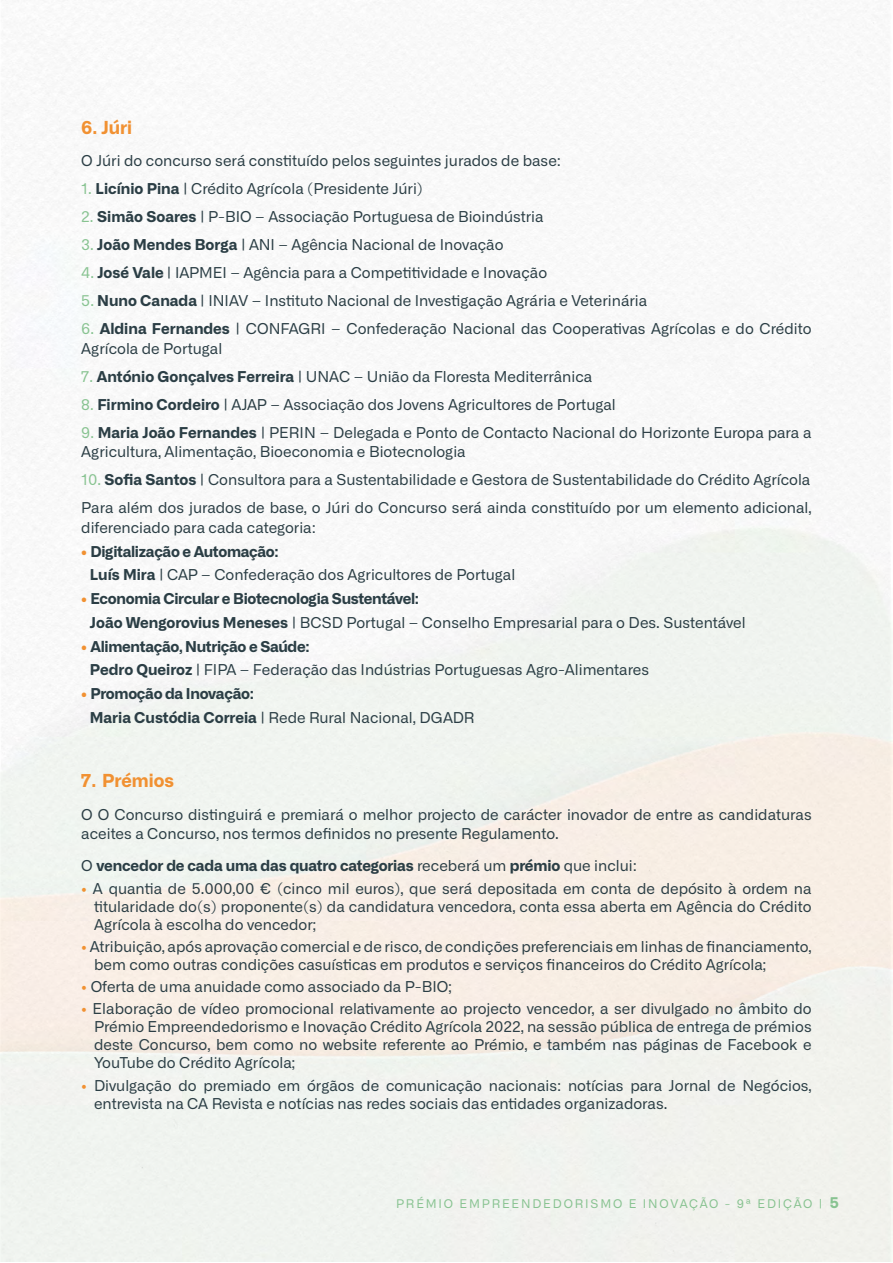
<style>
.page{position:relative;width:893px;height:1263px;background:#fff}
.page>*{position:absolute;margin:0;border:0;box-sizing:border-box;transform-origin:0 0}
.t1{font:700 18px "Alliance No.1";color:#f19132}
.t2{font:15px/18px "Alliance No.1";color:#2b3e45}
.t3{font:700 15px/23.7px "Alliance No.1";letter-spacing:-.02em;color:#2b3e45}
.t4{font:12px "Alliance No.1";letter-spacing:.15em;color:#88c391}
.s1{color:#88c391}
.s2{font-weight:700}
.s3{font-weight:700;color:#f19132}
.s4{color:#f19132}
.s5{font-weight:400}
.s6{font-weight:700;font-size:15px}
</style>
<div class="page">
<p class="t1" style="left:81px;top:116px;width:52px">6. Júri</p>
<p class="t2" style="left:81px;top:152px;width:481px">O Júri do concurso será constituído pelos seguintes jurados de base:</p>
<p class="t2" style="left:81px;top:180px;width:343px"><span class="s1">1.</span> <span class="s2">Licínio Pina</span> | Crédito Agrícola (Presidente Júri)</p>
<p class="t2" style="left:81px;top:208px;width:464px"><span class="s1">2.</span> <span class="s2">Simão Soares</span> | P-BIO – Associação Portuguesa de Bioindústria</p>
<p class="t2" style="left:81px;top:236px;width:424px"><span class="s1">3.</span> <span class="s2">João Mendes Borga</span> | ANI – Agência Nacional de Inovação</p>
<p class="t2" style="left:81px;top:264px;width:467px"><span class="s1">4.</span> <span class="s2">José Vale</span> | IAPMEI – Agência para a Competitividade e Inovação</p>
<p class="t2" style="left:81px;top:292px;width:567px"><span class="s1">5.</span> <span class="s2">Nuno Canada</span> | INIAV – Instituto Nacional de Investigação Agrária e Veterinária</p>
<p class="t2" style="left:81px;top:319px;width:732px;line-height:19.5px"><span class="s1">6.</span> <span class="s2">Aldina Fernandes</span> | CONFAGRI – Confederação Nacional das Cooperativas Agrícolas e do Crédito<br>Agrícola de Portugal</p>
<p class="t2" style="left:81px;top:367px;width:513px"><span class="s1">7.</span> <span class="s2">António Gonçalves Ferreira</span> | UNAC – União da Floresta Mediterrânica</p>
<p class="t2" style="left:81px;top:395px;width:536px"><span class="s1">8.</span> <span class="s2">Firmino Cordeiro</span> | AJAP – Associação dos Jovens Agricultores de Portugal</p>
<p class="t2" style="left:81px;top:423px;width:732px;line-height:19.5px"><span class="s1">9.</span> <span class="s2">Maria João Fernandes</span> | PERIN – Delegada e Ponto de Contacto Nacional do Horizonte Europa para a<br>Agricultura, Alimentação, Bioeconomia e Biotecnologia</p>
<p class="t2" style="left:81px;top:466px;width:732px;line-height:28px"><span class="s1">10.</span> <span class="s2">Sofia Santos</span> | Consultora para a Sustentabilidade e Gestora de Sustentabilidade do Crédito Agrícola<br>Para além dos jurados de base, o Júri do Concurso será ainda constituído por um elemento adicional,</p>
<p class="t2" style="left:81px;top:518px;width:236px">diferenciado para cada categoria:</p>
<p class="t2" style="left:90px;top:539px;width:427px;line-height:23.7px;text-indent:-9px"><span class="s3">•</span> <span class="s2">Digitalização e Automação:<br>Luís Mira</span> | CAP – Confederação dos Agricultores de Portugal</p>
<p class="t3" style="left:90px;top:587px;width:657px;text-indent:-9px"><span class="s4">•</span> Economia Circular e Biotecnologia Sustentável:<br>João Wengorovius Meneses <span class="s5">| BCSD Portugal – Conselho Empresarial para o Des. Sustentável</span></p>
<p class="t2" style="left:90px;top:634px;width:561px;line-height:23.7px;text-indent:-9px"><span class="s3">•</span> <span class="s2">Alimentação, Nutrição e Saúde:<br>Pedro Queiroz</span> | FIPA – Federação das Indústrias Portuguesas Agro-Alimentares</p>
<p class="t3" style="left:90px;top:682px;width:386px;text-indent:-9px"><span class="s4">•</span> Promoção da Inovação:<br>Maria Custódia Correia <span class="s5">| Rede Rural Nacional, DGADR</span></p>
<p class="t1" style="left:81px;top:769px;width:94px">7. Prémios</p>
<p class="t2" style="left:81px;top:804px;width:732px;line-height:19.5px">O O Concurso distinguirá e premiará o melhor projecto de carácter inovador de entre as candidaturas aceites a Concurso, nos termos definidos no presente Regulamento.</p>
<p class="t3" style="left:81px;top:854px;width:557px"><span class="s5">O</span> vencedor de cada uma das quatro categorias <span class="s5">receberá um</span> prémio <span class="s5">que inclui:</span></p>
<p class="t2" style="left:94px;top:879px;width:719px;text-align:justify;text-indent:-13px"><span class="s4">•</span> A quantia de 5.000,00 € (cinco mil euros), que será depositada em conta de depósito à ordem na titularidade do(s) proponente(s) da candidatura vencedora, conta essa aberta em Agência do Crédito Agrícola à escolha do vencedor;</p>
<p class="t2" style="left:94px;top:937px;width:719px;text-indent:-13px"><span class="s4">•</span> Atribuição, após aprovação comercial e de risco, de condições preferenciais em linhas de financiamento, bem como outras condições casuísticas em produtos e serviços financeiros do Crédito Agrícola;</p>
<p class="t2" style="left:81px;top:978px;width:372px"><span class="s4">•</span> Oferta de uma anuidade como associado da P-BIO;</p>
<p class="t2" style="left:94px;top:1000px;width:719px;text-align:justify;text-indent:-13px"><span class="s4">•</span> Elaboração de vídeo promocional relativamente ao projecto vencedor, a ser divulgado no âmbito do Prémio Empreendedorismo e Inovação Crédito Agrícola 2022, na sessão pública de entrega de prémios deste Concurso, bem como no website referente ao Prémio, e também nas páginas de Facebook e YouTube do Crédito Agrícola;</p>
<p class="t2" style="left:94px;top:1076px;width:719px;text-indent:-13px"><span class="s4">•</span> Divulgação do premiado em órgãos de comunicação nacionais: notícias para Jornal de Negócios, entrevista na CA Revista e notícias nas redes sociais das entidades organizadoras.</p>
<p class="t4" style="left:396px;top:1196px;width:444px">PRÉMIO EMPREENDEDORISMO E INOVAÇÃO - 9ª EDIÇÃO | <span class="s6">5</span></p>
</div>
